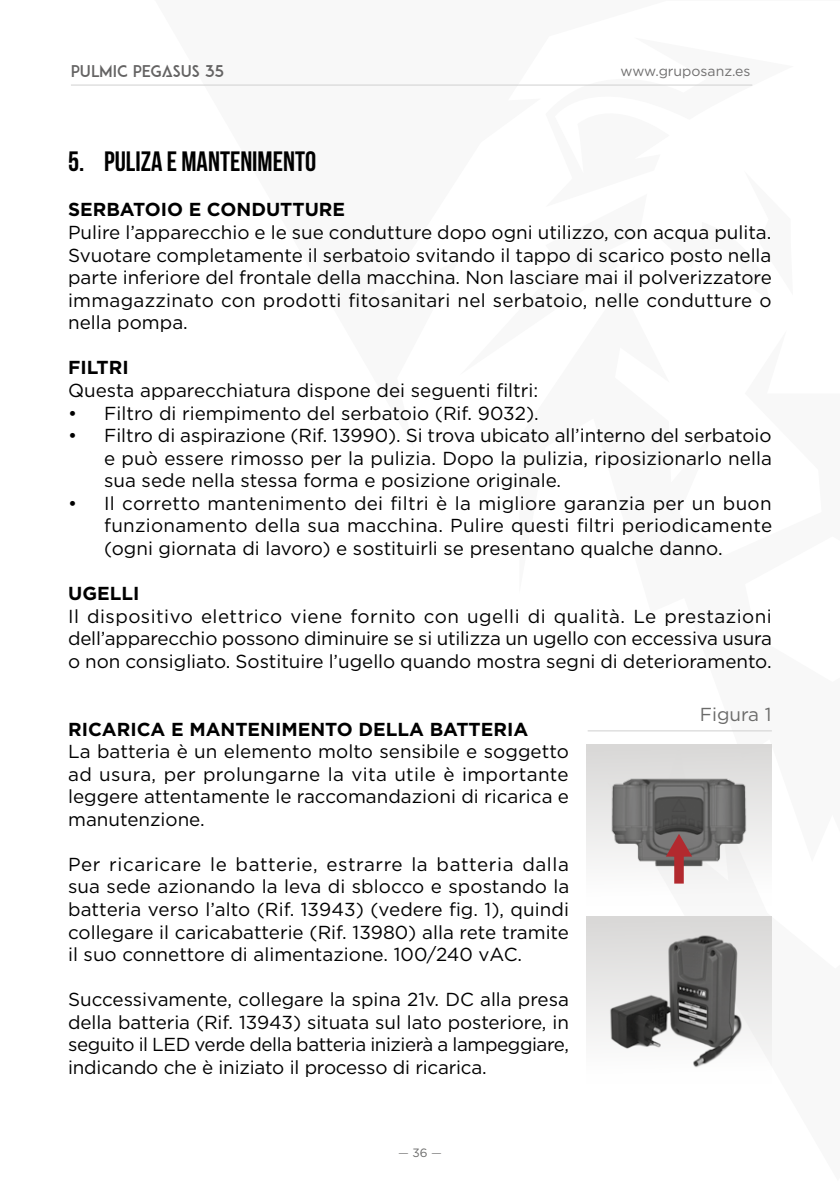
<style>
.page{position:relative;width:840px;height:1191px;background:#fff}
.page>*{position:absolute;margin:0;border:0;box-sizing:border-box;transform-origin:0 0}
.t1{font:28px "Bebas Neue";color:#000}
.t2{font:18.8px/22.6px "Gotham";color:#000;text-align:justify}
.t3{font:700 18.8px "Gotham";color:#000}
.t4{font:18.8px "Gotham";color:#6b6b6a}
.t5{font:16px "Tamer";letter-spacing:-.005em;color:#646363}
.t6{font:14px "Gotham";color:#706f6f}
.t7{font:300 12px "Gotham";color:#6b6b6a}
.s1{font-weight:400}
</style>
<div class="page">
<hr style="left:71px;top:85px;width:680px;height:1px;background:#d0d0d0">
<div style="left:585px;top:917px;width:186px;height:167px;background:linear-gradient(to bottom,#d8d7d6,#feffff)"></div>
<img style="left:602px;top:929px;width:151px;height:140px">
<div style="left:585px;top:745px;width:186px;height:161px;background:linear-gradient(to bottom,#d9d9d7,#fefdfe)"></div>
<img style="left:608px;top:774px;width:140px;height:93px">
<svg style="left:665px;top:833px;width:26px;height:50px"></svg>
<hr style="left:587px;top:730px;width:184px;height:1px;background:#d0d0d0">
<p class="t5" style="left:71px;top:61px;width:155px">PULMIC PEGASUS 35</p>
<p class="t6" style="left:620px;top:62px;width:132px">www.gruposanz.es</p>
<h1 class="t1" style="left:68px;top:146px;width:249px">5. PULIZA E MANTENIMENTO</h1>
<p class="t3" style="left:68px;top:197px;width:278px">SERBATOIO E CONDUTTURE</p>
<p class="t2" style="left:68px;top:221px;width:705px">Pulire l’apparecchio e le sue condutture dopo ogni utilizzo, con acqua pulita.<br>Svuotare completamente il serbatoio svitando il tappo di scarico posto nella parte inferiore del frontale della macchina. Non lasciare mai il polverizzatore immagazzinato con prodotti fitosanitari nel serbatoio, nelle condutture o nella pompa.</p>
<p class="t3" style="left:68px;top:355px;width:62px">FILTRI</p>
<p class="t2" style="left:68px;top:378px;width:471px">Questa apparecchiatura dispone dei seguenti filtri:</p>
<p class="t2" style="left:68px;top:401px;width:472px">• Filtro di riempimento del serbatoio (Rif. 9032).</p>
<p class="t2" style="left:104px;top:424px;width:669px;text-indent:-36px">• Filtro di aspirazione (Rif. 13990). Si trova ubicato all’interno del serbatoio e può essere rimosso per la pulizia. Dopo la pulizia, riposizionarlo nella sua sede nella stessa forma e posizione originale.</p>
<p class="t2" style="left:104px;top:491px;width:669px;text-indent:-36px">• Il corretto mantenimento dei filtri è la migliore garanzia per un buon funzionamento della sua macchina. Pulire questi filtri periodicamente (ogni giornata di lavoro) e sostituirli se presentano qualche danno.</p>
<p class="t3" style="left:68px;top:581px;width:73px">UGELLI</p>
<p class="t2" style="left:68px;top:604px;width:705px">Il dispositivo elettrico viene fornito con ugelli di qualità. Le prestazioni dell’apparecchio possono diminuire se si utilizza un ugello con eccessiva usura o non consigliato. Sostituire l’ugello quando mostra segni di deterioramento.</p>
<p class="t3" style="left:68px;top:716px;width:461px">RICARICA E MANTENIMENTO DELLA BATTERIA</p>
<p class="t2" style="left:68px;top:739px;width:502px">La batteria è un elemento molto sensibile e soggetto ad usura, per prolungarne la vita utile è importante leggere attentamente le raccomandazioni di ricarica e manutenzione.</p>
<p class="t2" style="left:68px;top:852px;width:502px">Per ricaricare le batterie, estrarre la batteria dalla sua sede azionando la leva di sblocco e spostando la batteria verso l’alto (Rif. 13943) (vedere fig. 1), quindi collegare il caricabatterie (Rif. 13980) alla rete tramite il suo connettore di alimentazione. 100/240 vAC.</p>
<p class="t2" style="left:68px;top:988px;width:502px">Successivamente, collegare la spina 21v. DC alla presa della batteria (Rif. 13943) situata sul lato posteriore, in seguito il LED verde della batteria inizierà a lampeggiare, indicando che è iniziato il processo di ricarica.</p>
<p class="t7" style="left:398px;top:1144px;width:45px">— <span class="s1">36</span> —</p>
<p class="t4" style="left:699px;top:702px;width:73px">Figura 1</p>
</div>
